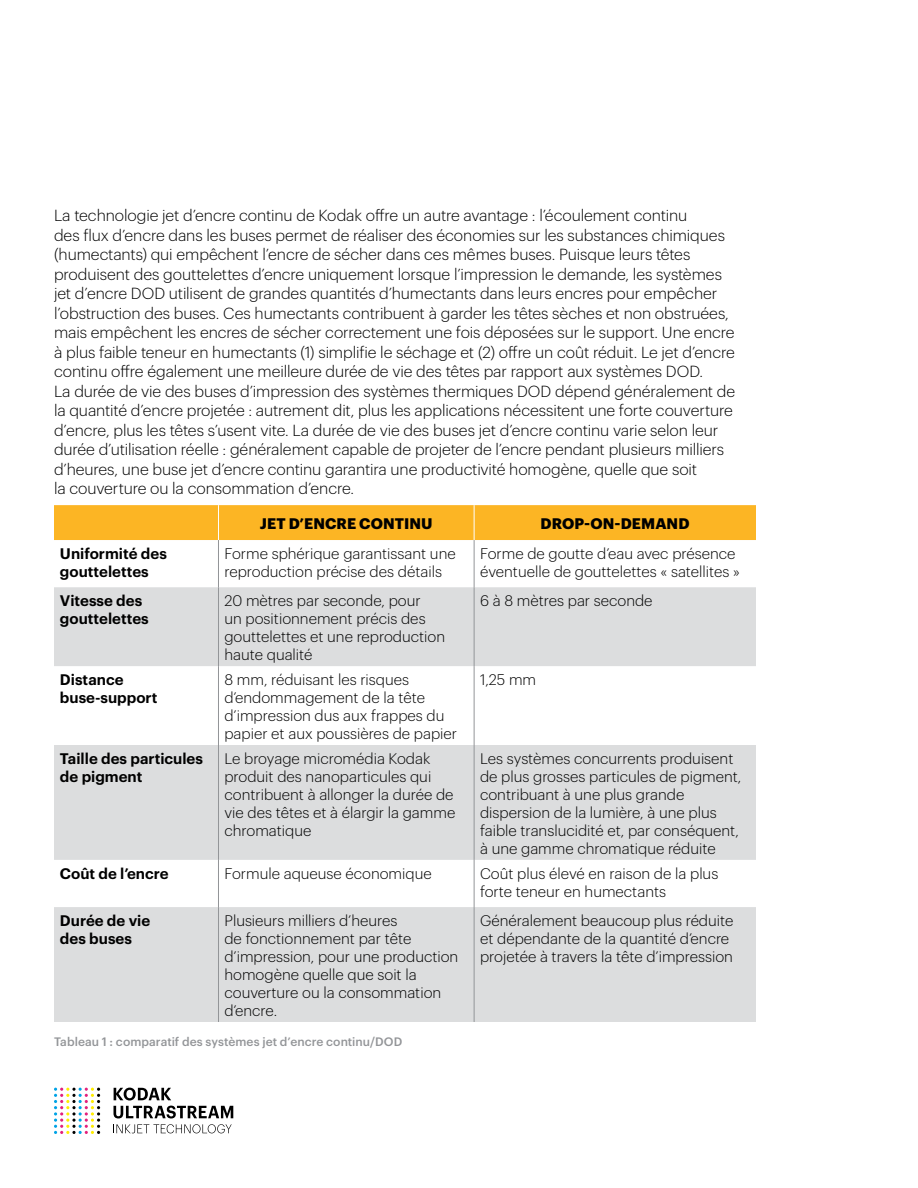
<style>
.page{position:relative;width:918px;height:1188px;background:#fff}
.page>*{position:absolute;margin:0;border:0;box-sizing:border-box;transform-origin:0 0}
.t1{font:300 15.75px/19.5px "Graphik";letter-spacing:-.005em;color:#000}
.t2{font:300 15px/18px "Graphik";color:#000}
.t3{font:600 15px/18px "Graphik";color:#000}
.t4{font:700 15px "Graphik";letter-spacing:.005em;color:#000}
.t5{font:500 12px "Graphik";letter-spacing:.005em;color:#939598}
</style>
<div class="page">
<div style="left:54px;top:505px;width:702px;height:35px;background:#fcb524"></div>
<svg style="left:54px;top:587px;width:702px;height:435px;fill:#dcddde"></svg>
<hr style="left:218px;top:540px;width:1px;height:47px;background:#939598">
<hr style="left:474px;top:540px;width:1px;height:47px;background:#939598">
<hr style="left:218px;top:587px;width:1px;height:79px;background:#939598">
<hr style="left:474px;top:587px;width:1px;height:79px;background:#939598">
<hr style="left:218px;top:666px;width:1px;height:79px;background:#939598">
<hr style="left:474px;top:666px;width:1px;height:79px;background:#939598">
<hr style="left:218px;top:745px;width:1px;height:115px;background:#939598">
<hr style="left:474px;top:745px;width:1px;height:115px;background:#939598">
<hr style="left:218px;top:860px;width:1px;height:47px;background:#939598">
<hr style="left:474px;top:860px;width:1px;height:47px;background:#939598">
<hr style="left:218px;top:907px;width:1px;height:115px;background:#939598">
<hr style="left:474px;top:907px;width:1px;height:115px;background:#939598">
<hr style="left:218px;top:505px;width:1px;height:35px;background:#fff">
<hr style="left:474px;top:505px;width:1px;height:35px;background:#fff">
<svg style="left:54px;top:1088px;width:46px;height:46px"></svg>
<svg style="left:113px;top:1088px;width:120px;height:30px"></svg>
<svg style="left:113px;top:1124px;width:119px;height:9px"></svg>
<p class="t1" style="left:54px;top:205px;width:683px">La technologie jet d’encre continu de Kodak offre un autre avantage : l’écoulement continu<br>des flux d’encre dans les buses permet de réaliser des économies sur les substances chimiques (humectants) qui empêchent l’encre de sécher dans ces mêmes buses. Puisque leurs têtes produisent des gouttelettes d’encre uniquement lorsque l’impression le demande, les systèmes jet d’encre DOD utilisent de grandes quantités d’humectants dans leurs encres pour empêcher l’obstruction des buses. Ces humectants contribuent à garder les têtes sèches et non obstruées, mais empêchent les encres de sécher correctement une fois déposées sur le support. Une encre à plus faible teneur en humectants (1) simplifie le séchage et (2) offre un coût réduit. Le jet d’encre continu offre également une meilleure durée de vie des têtes par rapport aux systèmes DOD.<br>La durée de vie des buses d’impression des systèmes thermiques DOD dépend généralement de la quantité d’encre projetée : autrement dit, plus les applications nécessitent une forte couverture d’encre, plus les têtes s’usent vite. La durée de vie des buses jet d’encre continu varie selon leur durée d’utilisation réelle : généralement capable de projeter de l’encre pendant plusieurs milliers d’heures, une buse jet d’encre continu garantira une productivité homogène, quelle que soit<br>la couverture ou la consommation d’encre.</p>
<p class="t4" style="left:260px;top:512px;width:174px">JET D’ENCRE CONTINU</p>
<p class="t4" style="left:541px;top:512px;width:150px">DROP-ON-DEMAND</p>
<p class="t3" style="left:60px;top:543px;width:108px">Uniformité des gouttelettes</p>
<p class="t2" style="left:224px;top:543px;width:233px">Forme sphérique garantissant une reproduction précise des détails</p>
<p class="t2" style="left:480px;top:543px;width:261px">Forme de goutte d’eau avec présence éventuelle de gouttelettes « satellites »</p>
<p class="t3" style="left:60px;top:590px;width:90px">Vitesse des gouttelettes</p>
<p class="t2" style="left:224px;top:591px;width:222px">20 mètres par seconde, pour<br>un positionnement précis des gouttelettes et une reproduction haute qualité</p>
<p class="t2" style="left:480px;top:591px;width:174px">6 à 8 mètres par seconde</p>
<p class="t3" style="left:60px;top:669px;width:99px">Distance buse-support</p>
<p class="t2" style="left:224px;top:669px;width:234px">8 mm, réduisant les risques d’endommagement de la tête d’impression dus aux frappes du papier et aux poussières de papier</p>
<p class="t2" style="left:480px;top:669px;width:58px">1,25 mm</p>
<p class="t3" style="left:60px;top:748px;width:145px">Taille des particules de pigment</p>
<p class="t2" style="left:224px;top:748px;width:232px">Le broyage micromédia Kodak produit des nanoparticules qui contribuent à allonger la durée de vie des têtes et à élargir la gamme chromatique</p>
<p class="t2" style="left:480px;top:748px;width:263px">Les systèmes concurrents produisent de plus grosses particules de pigment, contribuant à une plus grande dispersion de la lumière, à une plus faible translucidité et, par conséquent, à une gamme chromatique réduite</p>
<p class="t3" style="left:60px;top:863px;width:110px">Coût de l’encre</p>
<p class="t2" style="left:224px;top:863px;width:209px">Formule aqueuse économique</p>
<p class="t2" style="left:480px;top:863px;width:240px">Coût plus élevé en raison de la plus forte teneur en humectants</p>
<p class="t3" style="left:60px;top:910px;width:92px">Durée de vie des buses</p>
<p class="t2" style="left:224px;top:910px;width:235px">Plusieurs milliers d’heures<br>de fonctionnement par tête d’impression, pour une production homogène quelle que soit la couverture ou la consommation d’encre.</p>
<p class="t2" style="left:480px;top:910px;width:255px">Généralement beaucoup plus réduite et dépendante de la quantité d’encre projetée à travers la tête d’impression</p>
<p class="t5" style="left:54px;top:1032px;width:350px">Tableau 1 : comparatif des systèmes jet d’encre continu/DOD</p>
</div>
